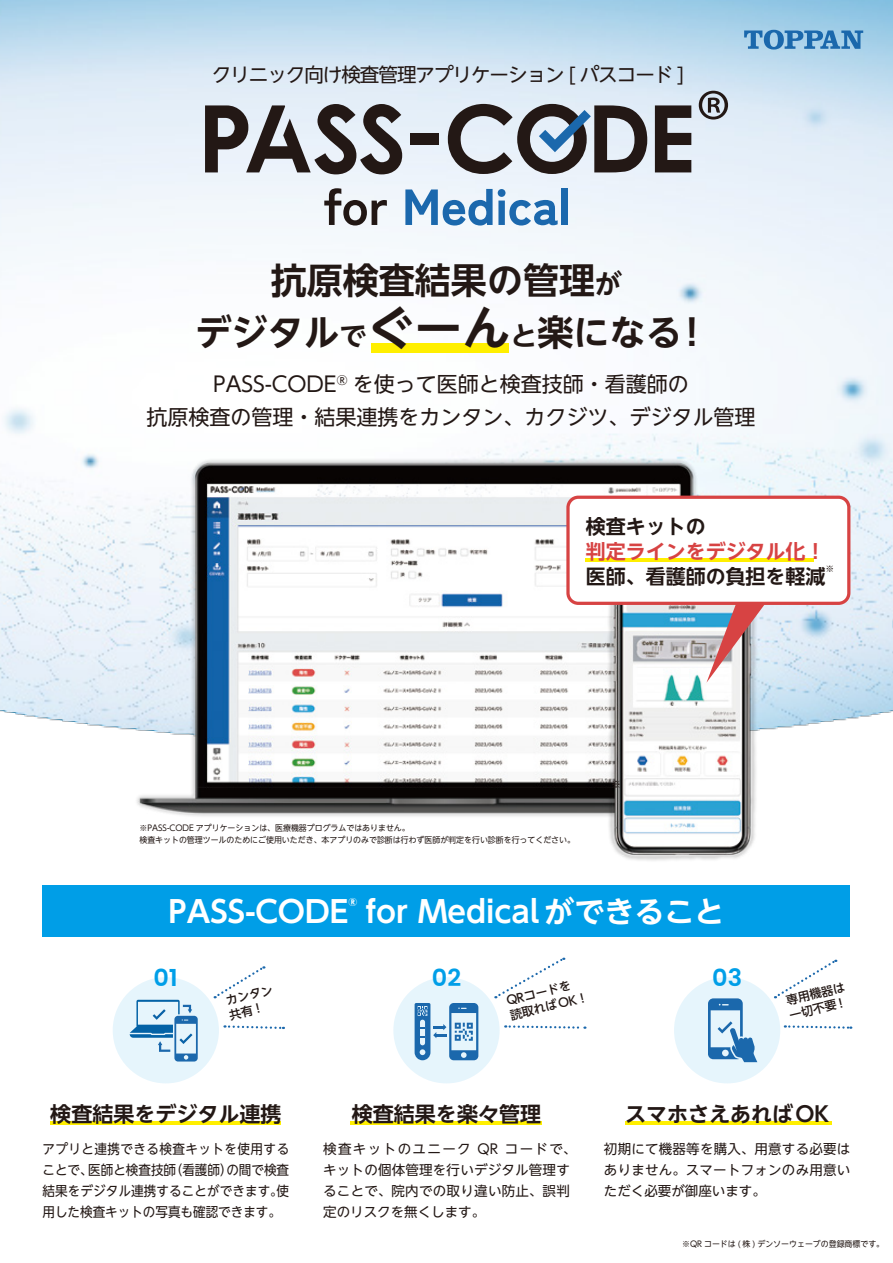
<style>
.page{position:relative;width:893px;height:1263px;background:#fff}
.page>*{position:absolute;margin:0;border:0;box-sizing:border-box;transform-origin:0 0}
.t1{font:900 50.7px "Zen Kaku Gothic New";letter-spacing:-.01em;color:#1b68ad}
.t2{font:700 36px/52.5px "UD Shin Go NT Pro De";color:#231815;text-align:center}
.t3{font:700 30px "UD Shin Go NT Pro De";color:#fff}
.t4{font:600 24px "Poppins";color:#009fe8}
.t5{font:21px/33px "UD Shin Go NT Pro";color:#231815;text-align:center}
.t6{font:700 21px "UD Shin Go NT Pro De";color:#231815}
.t7{font:700 19.95px "UD Shin Go NT Pro De";color:#231815}
.t8{font:700 19.95px "UD Shin Go NT Pro De";color:#d74343}
.t9{font:19.5px "UD Shin Go NT Pro";letter-spacing:-.05em;color:#231815}
.t10{font:13.5px/21px "UD Shin Go NT Pro";letter-spacing:.015em;color:#231815}
.t11{font:13.5px/21px "UD Shin Go NT Pro";letter-spacing:.015em;color:#231815;text-align:justify;scale:.93 1}
.t12{font:500 12px/15px "UD Shin Go NT Pro";color:#231815}
.t13{font:700 10.05px "UD Shin Go NT Pro De";color:#231815}
.t14{font:700 8.7px "UD Shin Go NT Pro De";color:#231815}
.t15{font:8.25px/12px "UD Shin Go NT Pro";color:#231815;scale:.96 1}
.s1{font-weight:700;color:#221714}
.s2{font-size:27px}
.s3{font-size:48px}
</style>
<div class="page">
<img style="left:0;top:0;width:893px;height:730px">
<hr style="left:50px;top:1121px;width:231px;height:3px;background:#ffef00">
<hr style="left:351px;top:1121px;width:191px;height:3px;background:#ffef00">
<hr style="left:625px;top:1121px;width:207px;height:3px;background:#ffef00">
<div style="left:43px;top:886px;width:807px;height:51px;background:#009ee7"></div>
<img style="left:128px;top:443px;width:637px;height:418px">
<svg style="left:744px;top:30px;width:119px;height:20px;background:#639dcb"></svg>
<div style="left:674px;top:977px;width:106px;height:106px;background:#e6f5fc;border-radius:50%"></div>
<svg style="left:708px;top:998px;width:49px;height:64px"></svg>
<div style="left:113px;top:977px;width:106px;height:106px;background:#e6f5fc;border-radius:50%"></div>
<svg style="left:130px;top:1000px;width:68px;height:61px"></svg>
<div style="left:393px;top:977px;width:107px;height:106px;background:#e6f5fc;border-radius:50%"></div>
<svg style="left:415px;top:1003px;width:63px;height:57px"></svg>
<svg style="left:215px;top:966px;width:50px;height:32px"></svg>
<svg style="left:224px;top:1025px;width:60px;height:5px"></svg>
<svg style="left:495px;top:957px;width:69px;height:41px"></svg>
<svg style="left:505px;top:1025px;width:80px;height:4px"></svg>
<svg style="left:775px;top:959px;width:61px;height:39px"></svg>
<svg style="left:785px;top:1025px;width:66px;height:4px"></svg>
<svg style="left:205px;top:104px;width:197px;height:70px;background:#89888c"></svg>
<svg style="left:655px;top:105px;width:36px;height:67px;background:#5c5859"></svg>
<svg style="left:448px;top:104px;width:199px;height:70px;background:#888b91"></svg>
<div style="left:410px;top:133px;width:28px;height:12px;background:#231815"></div>
<svg style="left:699px;top:91px;width:29px;height:29px"></svg>
<div style="left:372px;top:343px;width:137px;height:9px;background:#ffef00"></div>
<svg style="left:706px;top:605px;width:60px;height:78px"></svg>
<div style="left:568px;top:497px;width:281px;height:106px;background:#fff;border-radius:10px"></div>
<div style="left:566px;top:496px;width:284px;height:109px;border:3px solid #d74343;border-radius:10px"></div>
<hr style="left:585px;top:558px;width:229px;height:4px;background:#ffef00">
<h3 class="t9" style="left:212px;top:58px;width:474px">クリニック向け検査管理アプリケーション [ パスコード ]</h3>
<h1 class="t1" style="left:323px;top:174px;width:249px"><span class="s1">for</span> Medical</h1>
<h2 class="t2" style="left:196px;top:253px;width:503px">抗原検査結果の管理<span class="s2">が<br></span>デジタル<span class="s2">で</span><span class="s3">ぐーん</span><span class="s2">と</span>楽になる!</h2>
<h3 class="t5" style="left:146px;top:367px;width:610px">PASS-CODE<sup>®</sup> を使って医師と検査技師・看護師の<br>抗原検査の管理・結果連携をカンタン、カクジツ、デジタル管理</h3>
<h3 class="t7" style="left:586px;top:510px;width:121px">検査キットの</h3>
<h3 class="t8" style="left:586px;top:535px;width:241px">判定ラインをデジタル化！</h3>
<h3 class="t7" style="left:586px;top:560px;width:241px">医師、看護師の負担を軽減</h3>
<p class="t14" style="left:825px;top:561px;width:10px">※</p>
<p class="t15" style="left:139px;top:821px;width:455px">※PASS-CODE アプリケーションは、医療機器プログラムではありません。<br>検査キットの管理ツールのためにご使用いただき、本アプリのみで診断は行わず医師が判定を行い診断を行ってください。</p>
<p class="t13" style="left:611px;top:776px;width:11px">※</p>
<h3 class="t3" style="left:169px;top:887px;width:557px">PASS-CODE<sup>®</sup>for Medical ができること</h3>
<h3 class="t4" style="left:153px;top:959px;width:26px">01</h3>
<h3 class="t4" style="left:432px;top:959px;width:31px">02</h3>
<h3 class="t4" style="left:712px;top:959px;width:31px">03</h3>
<h3 class="t12" style="left:505px;top:993px;width:82px;rotate:-13deg">QRコードを読取ればOK！</h3>
<h3 class="t12" style="left:785px;top:993px;width:61px;rotate:-13deg">専用機器は一切不要 !</h3>
<h3 class="t12" style="left:224px;top:993px;width:49px;rotate:-13deg">カンタン共有！</h3>
<h3 class="t6" style="left:50px;top:1097px;width:232px">検査結果をデジタル連携</h3>
<h3 class="t6" style="left:352px;top:1096px;width:190px">検査結果を楽々管理</h3>
<h3 class="t6" style="left:625px;top:1097px;width:205px">スマホさえあればOK</h3>
<h3 class="t11" style="left:43px;top:1138px;width:267px">アプリと連携できる検査キットを使用することで、医師と検査技師（看護師）の間で検査結果をデジタル連携することができます。使用した検査キットの写真も確認できます。</h3>
<h3 class="t10" style="left:323px;top:1138px;width:255px">検査キットのユニーク QR コードで、キットの個体管理を行いデジタル管理することで、院内での取り違い防止、誤判定のリスクを無くします。</h3>
<h3 class="t10" style="left:604px;top:1138px;width:248px;text-align:justify">初期にて機器等を購入、用意する必要はありません。スマートフォンのみ用意いただく必要が御座います。</h3>
<p class="t15" style="left:682px;top:1238px;width:212px">※QR コードは ( 株 ) デンソーウェーブの登録商標です。</p>
</div>
